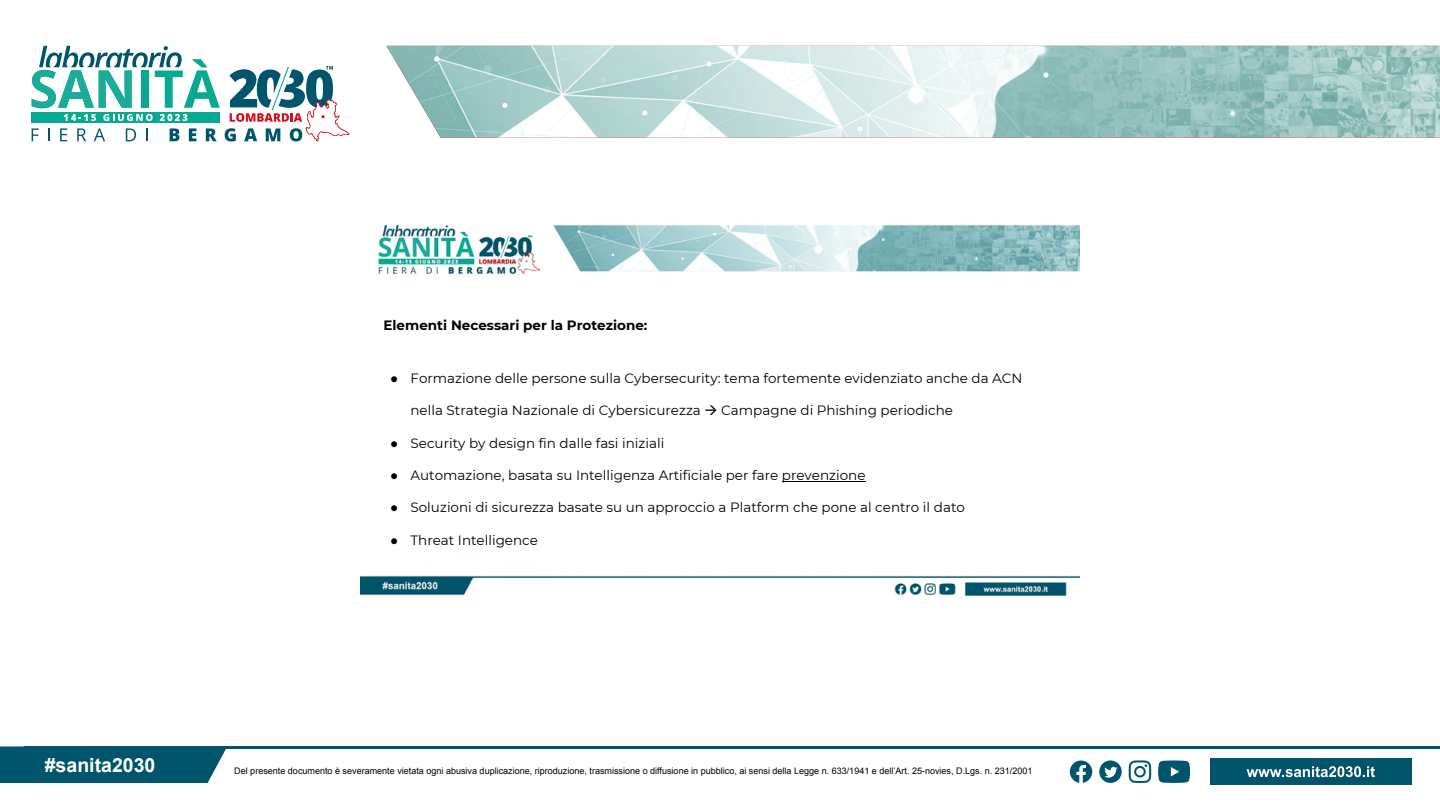
<style>
.page{position:relative;width:1440px;height:810px;background:#fff}
.page>*{position:absolute;margin:0;border:0;box-sizing:border-box;transform-origin:0 0}
.t1{font:700 19.5px "Arial";color:#fff}
.t2{font:13.5px "Montserrat";color:#000}
.t3{font:700 13.5px "Montserrat";color:#000}
.t4{font:9px "Arial";color:#000}
.s1{font-family:"Times New Roman"}
</style>
<div class="page">
<img style="left:386px;top:46px;width:1054px;height:92px">
<svg style="left:32px;top:46px;width:317px;height:95px"></svg>
<div style="left:0;top:746px;width:226px;height:37px;background:#00546b"></div>
<div style="left:1210px;top:759px;width:201px;height:26px;background:#00546b"></div>
<hr style="left:24px;top:746px;width:1416px;height:3px;background:#00546b">
<svg style="left:1247px;top:766px;width:128px;height:11px"></svg>
<svg style="left:1129px;top:760px;width:22px;height:23px"></svg>
<svg style="left:1158px;top:760px;width:32px;height:23px"></svg>
<svg style="left:1070px;top:761px;width:22px;height:22px"></svg>
<svg style="left:1099px;top:760px;width:23px;height:23px"></svg>
<img style="left:360px;top:224px;width:720px;height:372px">
<hr style="left:782px;top:481px;width:84px;height:1px;background:#000">
<p class="t3" style="left:384px;top:315px;width:265px">Elementi Necessari per la Protezione:</p>
<p class="t2" style="left:390px;top:369px;width:634px"><span class="s1">●</span> Formazione delle persone sulla Cybersecurity: tema fortemente evidenziato anche da ACN</p>
<p class="t2" style="left:411px;top:401px;width:544px">nella Strategia Nazionale di Cybersicurezza → Campagne di Phishing periodiche</p>
<p class="t2" style="left:390px;top:434px;width:276px"><span class="s1">●</span> Security by design fin dalle fasi iniziali</p>
<p class="t2" style="left:390px;top:466px;width:477px"><span class="s1">●</span> Automazione, basata su Intelligenza Artificiale per fare prevenzione</p>
<p class="t2" style="left:390px;top:498px;width:576px"><span class="s1">●</span> Soluzioni di sicurezza basate su un approccio a Platform che pone al centro il dato</p>
<p class="t2" style="left:390px;top:531px;width:149px"><span class="s1">●</span> Threat Intelligence</p>
<h1 class="t1" style="left:45px;top:752px;width:112px">#sanita2030</h1>
<p class="t4" style="left:234px;top:765px;width:800px">Del presente documento è severamente vietata ogni abusiva duplicazione, riproduzione, trasmissione o diffusione in pubblico, ai sensi della Legge n. 633/1941 e dell’Art. 25-novies, D.Lgs. n. 231/2001</p>
</div>
